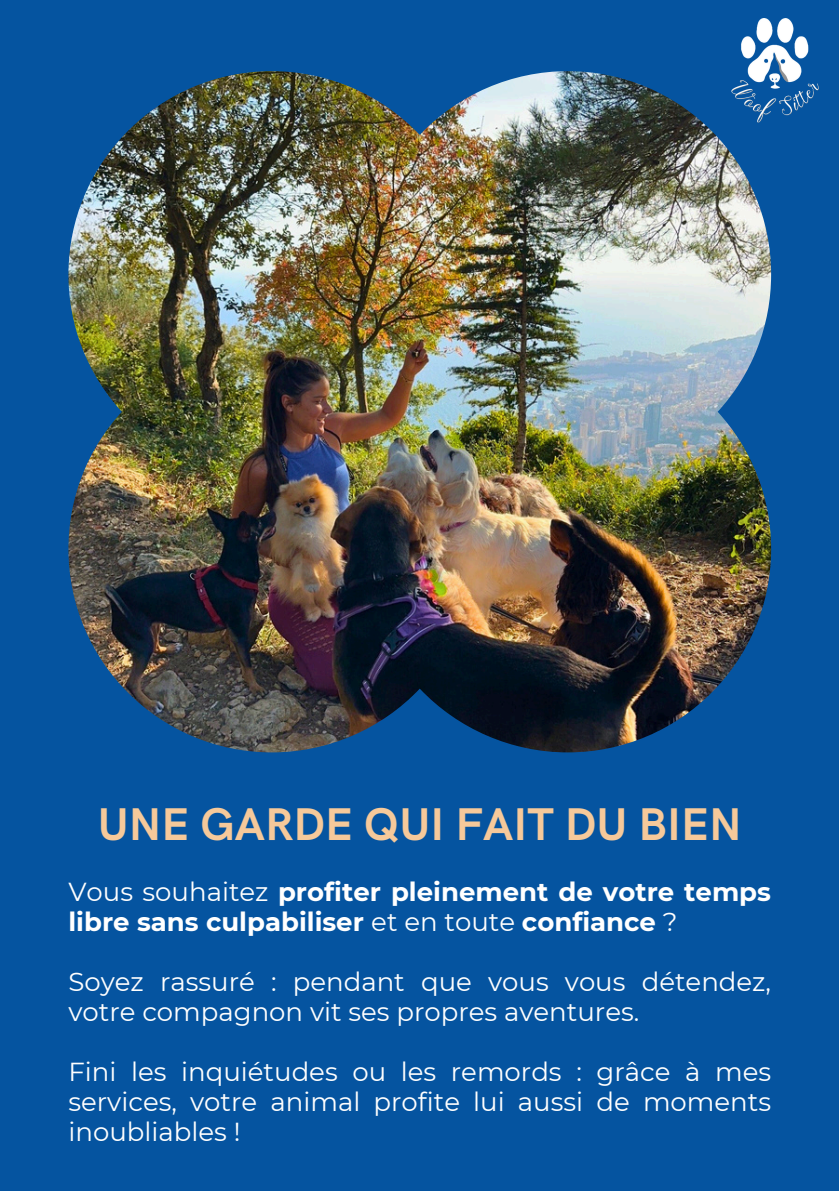
<style>
.page{position:relative;width:839px;height:1191px;background:#fff}
.page>*{position:absolute;margin:0;border:0;box-sizing:border-box;transform-origin:0 0}
.t1{font:700 46px "HK Grotesk";color:#f6c99a}
.t2{font:26px/30px "Montserrat";color:#fff}
.t3{font:700 26px/30px "Montserrat";color:#fff}
.s1{font-weight:400}
</style>
<div class="page">
<div style="left:0;top:0;width:838px;height:1191px;background:#0554a0"></div>
<img style="left:68px;top:71px;width:703px;height:681px">
<img style="left:721px;top:18px;width:98px;height:107px">
<p class="t1" style="left:98px;top:799px;width:645px">UNE GARDE QUI FAIT DU BIEN</p>
<h1 class="t3" style="left:68px;top:876px;width:704px"><span class="s1">Vous souhaitez</span> profiter pleinement de votre temps libre sans culpabiliser <span class="s1">et en toute</span> confiance <span class="s1">?</span></h1>
<p class="t2" style="left:68px;top:966px;width:704px">Soyez rassuré : pendant que vous vous détendez, votre compagnon vit ses propres aventures.</p>
<p class="t2" style="left:68px;top:1056px;width:704px;text-align:justify">Fini les inquiétudes ou les remords : grâce à mes services, votre animal profite lui aussi de moments inoubliables !</p>
</div>
